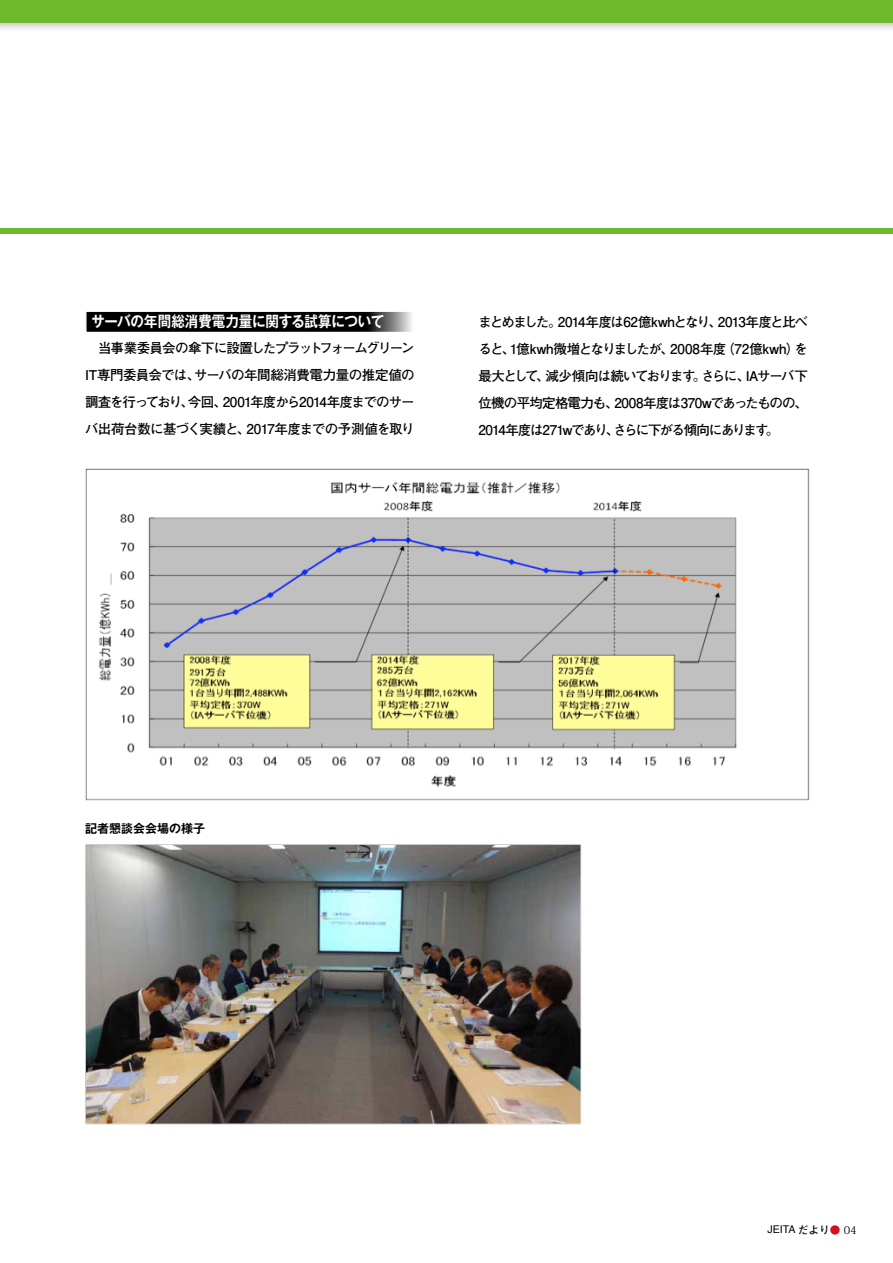
<style>
.page{position:relative;width:893px;height:1263px;background:#fff}
.page>*{position:absolute;margin:0;border:0;box-sizing:border-box;transform-origin:0 0}
.t1{font:700 15px "Gothic MB101 Pro De";letter-spacing:-.01em;color:#fff;scale:.9 1}
.t2{font:700 13.5px/27px "Futo Go B101 Pro";letter-spacing:-.075em;color:#000;text-align:justify}
.t3{font:700 12px "Gothic MB101 Pro De";color:#000}
.t4{font:10.65px "Helvetica";color:#000}
.s1{font-family:"Futo Go B101 Pro";font-weight:700}
.s2{font-family:"Koz Min Pro";color:#d0121b}
.s3{font-family:"Koz Min Pro"}
</style>
<div class="page">
<div style="left:0;top:228px;width:893px;height:6px;background:#6fba2c"></div>
<img style="left:86px;top:469px;width:724px;height:332px">
<img style="left:86px;top:845px;width:496px;height:279px">
<svg style="left:88px;top:313px;width:324px;height:17px;background:#101010"></svg>
<div style="left:85px;top:310px;width:330px;height:23px;border:2px solid #fff"></div>
<svg style="left:0;top:0;width:893px;height:29px;background:#86c251"></svg>
<p class="t1" style="left:91px;top:309px;width:327px">サーバの年間総消費電力量に関する試算について</p>
<p class="t2" style="left:85px;top:332px;width:331px">　当事業委員会の傘下に設置したプラットフォームグリーンIT専門委員会では、サーバの年間総消費電力量の推定値の調査を行っており、今回、2001年度から2014年度までのサーバ出荷台数に基づく実績と、2017年度までの予測値を取り</p>
<p class="t2" style="left:478px;top:306px;width:331px">まとめました。2014年度は62億kwhとなり、2013年度と比べると、1億kwh微増となりましたが、2008年度（72億kwh）を最大として、減少傾向は続いております。さらに、IAサーバ下位機の平均定格電力も、2008年度は370wであったものの、2014年度は271wであり、さらに下がる傾向にあります。</p>
<p class="t3" style="left:85px;top:819px;width:121px">記者懇談会会場の様子</p>
<p class="t4" style="left:767px;top:1221px;width:91px">JEITA <span class="s1">だより</span><span class="s2">●</span> <span class="s3">04</span></p>
</div>
